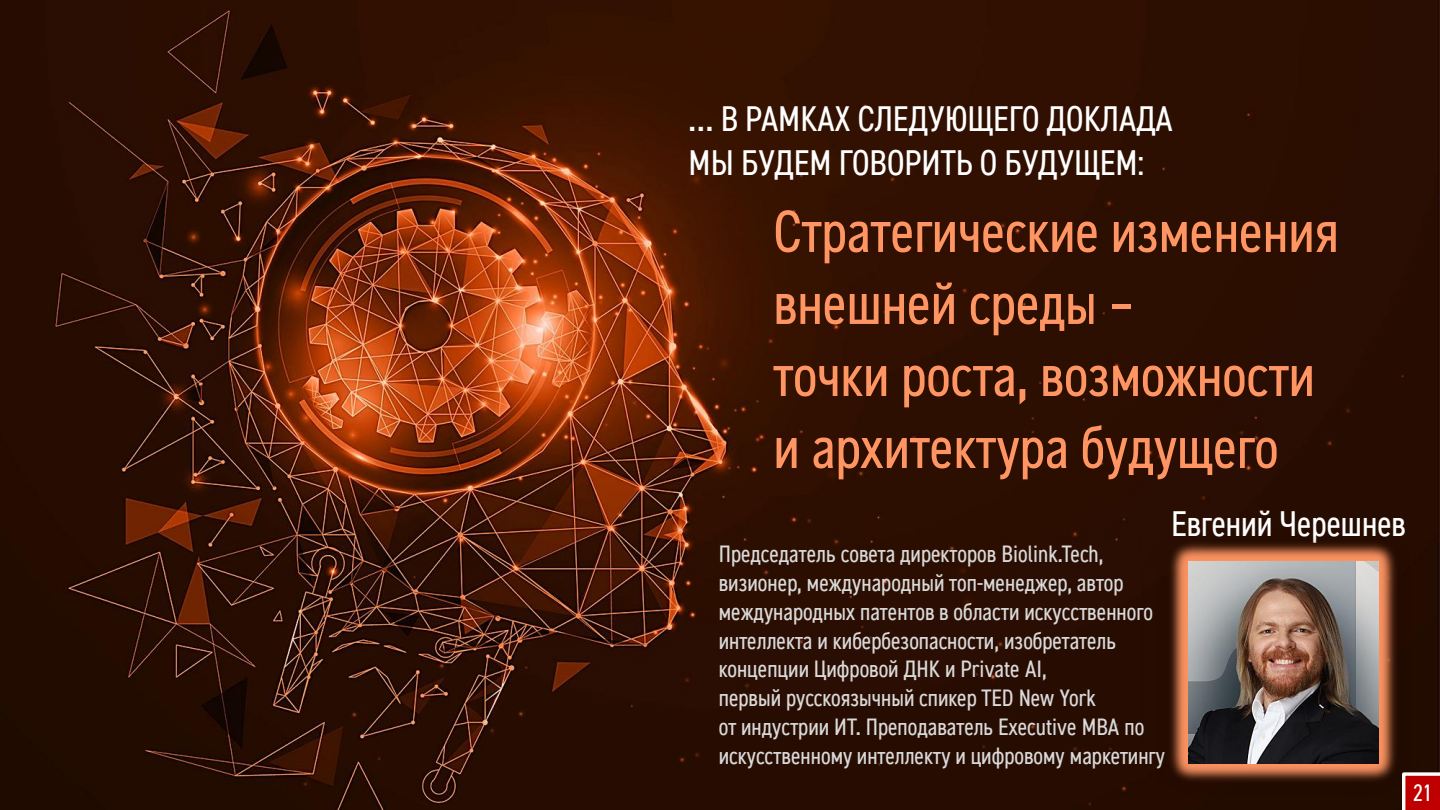
<style>
.page{position:relative;width:1440px;height:810px;background:#fff}
.page>*{position:absolute;margin:0;border:0;box-sizing:border-box;transform-origin:0 0}
.t1{font:60px/72px "GPN DIN Condensed";color:#fe9563}
.t2{font:36px/43.2px "GPN DIN Condensed";color:#fff}
.t3{font:24px/28.8px "GPN DIN Condensed";color:#dadada}
.t4{font:24px "GPN DIN Condensed";color:#fff}
</style>
<div class="page">
<img style="left:0;top:0;width:1440px;height:810px">
<svg style="left:1425px;top:772px;width:15px;height:38px"></svg>
<div style="left:1140px;top:513px;width:285px;height:297px;background:#260c00"></div>
<img style="left:1162px;top:536px;width:242px;height:253px">
<img style="left:1188px;top:562px;width:191px;height:202px">
<p class="t2" style="left:689px;top:96px;width:486px">… В РАМКАХ СЛЕДУЮЩЕГО ДОКЛАДА<br>МЫ БУДЕМ ГОВОРИТЬ О БУДУЩЕМ:</p>
<p class="t1" style="left:773px;top:193px;width:567px">Стратегические изменения внешней среды –<br>точки роста, возможности и архитектура будущего</p>
<p class="t3" style="left:719px;top:539px;width:448px">Председатель совета директоров Biolink.Tech, визионер, международный топ-менеджер, автор международных патентов в области искусственного интеллекта и кибербезопасности, изобретатель концепции Цифровой ДНК и Private AI,<br>первый русскоязычный спикер TED New York<br>от индустрии ИТ. Преподаватель Executive MBA по искусственному интеллекту и цифровому маркетингу</p>
<p class="t2" style="left:1171px;top:501px;width:236px">Евгений Черешнев</p>
<p class="t4" style="left:1413px;top:776px;width:21px">21</p>
</div>
